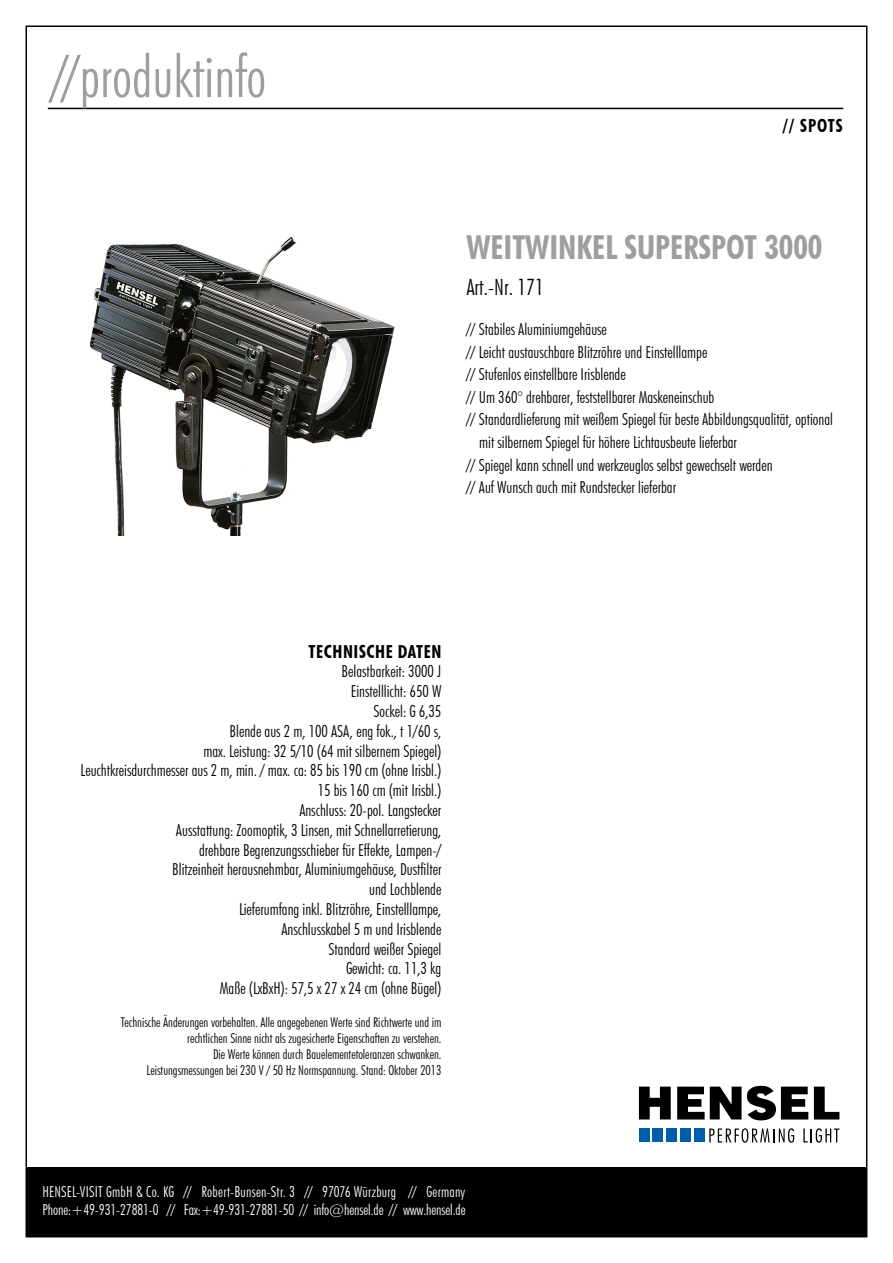
<style>
.page{position:relative;width:893px;height:1263px;background:#fff}
.page>*{position:absolute;margin:0;border:0;box-sizing:border-box;transform-origin:0 0}
.t1{font:300 condensed 58.5px "Futura BT";color:#9c9e9f}
.t2{font:700 condensed 33px "Futura BT";color:#9c9e9f}
.t3{font:300 condensed 22.5px "Futura BT";color:#000}
.t4{font:700 condensed 18px "Futura BT";letter-spacing:.03em;color:#000}
.t5{font:300 condensed 16.5px/19.8px "Futura BT";color:#000;text-align:right}
.t6{font:300 condensed 15px/18px "Futura BT";color:#fff}
.t7{font:300 condensed 13.5px/16.2px "Futura BT";color:#000;text-align:right}
</style>
<div class="page">
<hr style="left:48px;top:108px;width:795px;height:1px;background:#000">
<div style="left:26px;top:1167px;width:841px;height:70px;background:#000"></div>
<svg style="left:639px;top:1086px;width:32px;height:33px"></svg>
<svg style="left:677px;top:1086px;width:131px;height:34px"></svg>
<svg style="left:814px;top:1086px;width:25px;height:33px"></svg>
<svg style="left:709px;top:1128px;width:85px;height:15px"></svg>
<svg style="left:803px;top:1128px;width:36px;height:15px"></svg>
<div style="left:639px;top:1128px;width:11px;height:14px;background:#005ea8"></div>
<div style="left:653px;top:1128px;width:10px;height:14px;background:#005ea8"></div>
<div style="left:666px;top:1128px;width:11px;height:14px;background:#005ea8"></div>
<div style="left:680px;top:1128px;width:11px;height:14px;background:#005ea8"></div>
<div style="left:694px;top:1128px;width:10px;height:14px;background:#005ea8"></div>
<img style="left:89px;top:236px;width:306px;height:299px">
<h1 class="t1" style="left:52px;top:41px;width:216px">//produktinfo</h1>
<p class="t4" style="left:782px;top:115px;width:62px">// SPOTS</p>
<h2 class="t2" style="left:466px;top:227px;width:358px">WEITWINKEL SUPERSPOT 3000</h2>
<h3 class="t3" style="left:466px;top:273px;width:79px">Art.-Nr. 171</h3>
<p class="t5" style="left:466px;top:320px;width:142px">// Stabiles Aluminiumgehäuse</p>
<p class="t5" style="left:466px;top:342px;width:243px">// Leicht austauschbare Blitzröhre und Einstelllampe</p>
<p class="t5" style="left:466px;top:365px;width:161px">// Stufenlos einstellbare Irisblende</p>
<p class="t5" style="left:466px;top:387px;width:250px">// Um 360° drehbarer, feststellbarer Maskeneinschub</p>
<p class="t5" style="left:466px;top:410px;width:368px">// Standardlieferung mit weißem Spiegel für beste Abbildungsqualität, optional</p>
<p class="t5" style="left:479px;top:432px;width:259px">mit silbernem Spiegel für höhere Lichtausbeute lieferbar</p>
<p class="t5" style="left:466px;top:455px;width:308px">// Spiegel kann schnell und werkzeuglos selbst gewechselt werden</p>
<p class="t5" style="left:466px;top:477px;width:211px">// Auf Wunsch auch mit Rundstecker lieferbar</p>
<p class="t4" style="left:309px;top:640px;width:134px">TECHNISCHE DATEN</p>
<p class="t5" style="left:81px;top:661px;width:362px">Belastbarkeit: 3000 J<br>Einstelllicht: 650 W<br>Sockel: G 6,35<br>Blende aus 2 m, 100 ASA, eng fok., t 1/60 s,<br>max. Leistung: 32 5/10 (64 mit silbernem Spiegel)<br>Leuchtkreisdurchmesser aus 2 m, min. / max. ca: 85 bis 190 cm (ohne Irisbl.)<br>15 bis 160 cm (mit Irisbl.)<br>Anschluss: 20-pol. Langstecker<br>Ausstattung: Zoomoptik, 3 Linsen, mit Schnellarretierung,<br>drehbare Begrenzungsschieber für Effekte, Lampen-/<br>Blitzeinheit herausnehmbar, Aluminiumgehäuse, Dustfilter<br>und Lochblende<br>Lieferumfang inkl. Blitzröhre, Einstelllampe,<br>Anschlusskabel 5 m und Irisblende<br>Standard weißer Spiegel<br>Gewicht: ca. 11,3 kg<br>Maße (LxBxH): 57,5 x 27 x 24 cm (ohne Bügel)</p>
<p class="t7" style="left:121px;top:1013px;width:322px">Technische Änderungen vorbehalten. Alle angegebenen Werte sind Richtwerte und im rechtlichen Sinne nicht als zugesicherte Eigenschaften zu verstehen.<br>Die Werte können durch Bauelementetoleranzen schwanken.<br>Leistungsmessungen bei 230 V / 50 Hz Normspannung. Stand: Oktober 2013</p>
<p class="t6" style="left:43px;top:1182px;width:425px">HENSEL-VISIT GmbH &amp; Co. KG // Robert-Bunsen-Str. 3 // 97076 Würzburg // Germany<br>Phone:+49-931-27881-0 // Fax:+49-931-27881-50 // info@hensel.de // www.hensel.de</p>
</div>
